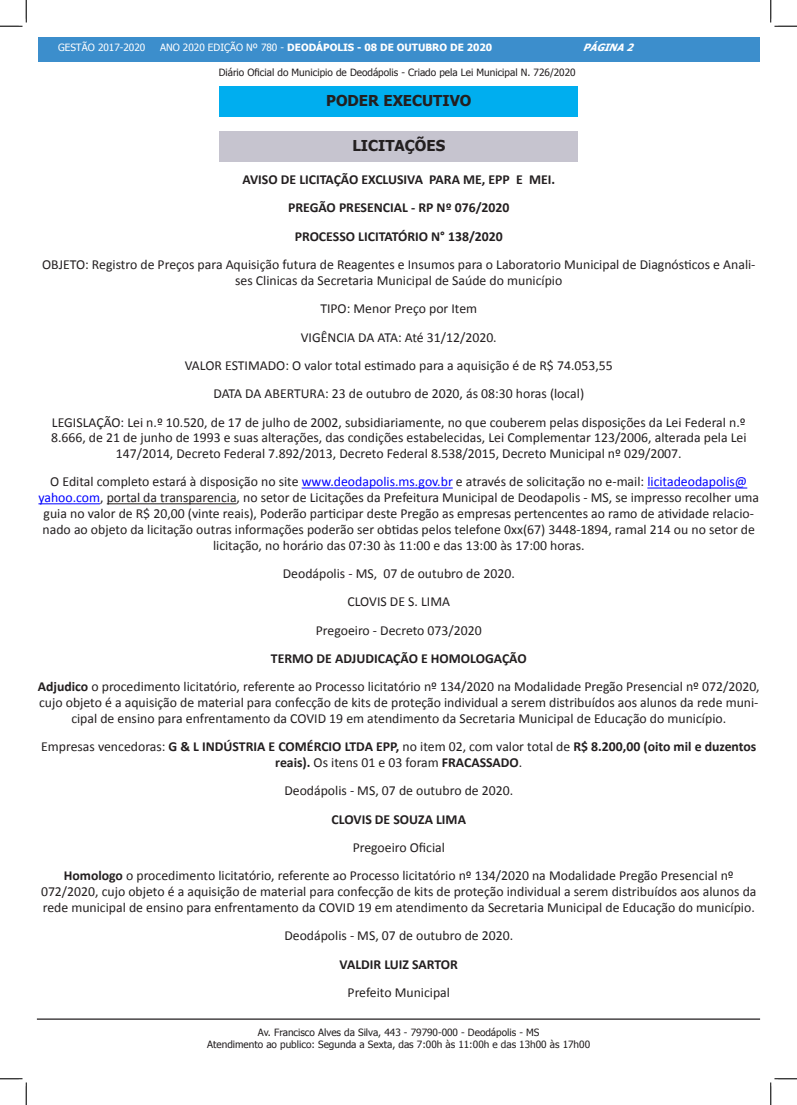
<style>
.page{position:relative;width:797px;height:1105px;background:#fff}
.page>*{position:absolute;margin:0;border:0;box-sizing:border-box;transform-origin:0 0}
.t1{font:700 15px "Tahoma";color:#231f20}
.t2{font:13.75px/15.9px "Calibri";color:#231f20;text-align:center}
.t3{font:700 13.75px/15.8px "Calibri";color:#231f20;text-align:center}
.t4{font:10px/12px "Tahoma";color:#231f20;text-align:center}
.t5{font:700 10px "Tahoma";color:#fff}
.t6{font:10px "Tahoma";color:#fff}
.t7{font:italic 700 10px "Tahoma";color:#fff}
.s1{font-weight:400}
.s2{color:#00f}
.s3{font-weight:700}
</style>
<div class="page">
<div style="left:38px;top:38px;width:721px;height:24px;background:#3c8ecc"></div>
<hr style="left:37px;top:1018px;width:723px;height:2px;background:#231f20">
<hr style="left:302px;top:488px;width:151px;height:1px;background:#00f">
<hr style="left:647px;top:488px;width:100px;height:1px;background:#00f">
<hr style="left:38px;top:503px;width:62px;height:1px;background:#00f">
<hr style="left:107px;top:503px;width:130px;height:1px;background:#231f20">
<div style="left:220px;top:86px;width:358px;height:30px;background:#00aeef"></div>
<div style="left:220px;top:131px;width:358px;height:30px;background:#c6c4cf"></div>
<svg style="left:0;top:0;width:27px;height:27px"></svg>
<svg style="left:0;top:1078px;width:27px;height:27px"></svg>
<svg style="left:770px;top:0;width:27px;height:27px"></svg>
<svg style="left:770px;top:1078px;width:27px;height:27px"></svg>
<p class="t6" style="left:58px;top:41px;width:89px">GESTÃO 2017-2020</p>
<p class="t5" style="left:160px;top:41px;width:334px"><span class="s1">ANO 2020 EDIÇÃO Nº 780 -</span> DEODÁPOLIS - 08 DE OUTUBRO DE 2020</p>
<p class="t7" style="left:583px;top:41px;width:57px">PÁGINA2</p>
<p class="t4" style="left:219px;top:67px;width:358px">Diário Oficial do Municipio de Deodápolis - Criado pela Lei Municipal N. 726/2020</p>
<p class="t1" style="left:326px;top:90px;width:147px">PODER EXECUTIVO</p>
<p class="t1" style="left:352px;top:135px;width:94px">LICITAÇÕES</p>
<p class="t3" style="left:242px;top:171px;width:314px">AVISO DE LICITAÇÃO EXCLUSIVA PARA ME, EPP E MEI.</p>
<p class="t3" style="left:288px;top:200px;width:223px">PREGÃO PRESENCIAL - RP Nº 076/2020</p>
<p class="t3" style="left:295px;top:228px;width:210px">PROCESSO LICITATÓRIO N° 138/2020</p>
<p class="t2" style="left:42px;top:256px;width:715px">OBJETO: Registro de Preços para Aquisição futura de Reagentes e Insumos para o Laboratorio Municipal de Diagnósticos e Anali&shy;ses Clinicas da Secretaria Municipal de Saúde do município</p>
<p class="t2" style="left:320px;top:300px;width:158px">TIPO: Menor Preço por Item</p>
<p class="t2" style="left:301px;top:329px;width:197px">VIGÊNCIA DA ATA: Até 31/12/2020.</p>
<p class="t2" style="left:185px;top:357px;width:429px">VALOR ESTIMADO: O valor total estimado para a aquisição é de R$ 74.053,55</p>
<p class="t2" style="left:213px;top:385px;width:372px">DATA DA ABERTURA: 23 de outubro de 2020, ás 08:30 horas (local)</p>
<p class="t2" style="left:51px;top:414px;width:697px">LEGISLAÇÃO: Lei n.º 10.520, de 17 de julho de 2002, subsidiariamente, no que couberem pelas disposições da Lei Federal n.º<br>8.666, de 21 de junho de 1993 e suas alterações, das condições estabelecidas, Lei Complementar 123/2006, alterada pela Lei<br>147/2014, Decreto Federal 7.892/2013, Decreto Federal 8.538/2015, Decreto Municipal nº 029/2007.</p>
<p class="t2" style="left:38px;top:474px;width:722px">O Edital completo estará à disposição no site <span class="s2">www.deodapolis.ms.gov.br</span> e através de solicitação no e-mail: <span class="s2">licitadeodapolis@ yahoo.com</span>, portal da transparencia, no setor de Licitações da Prefeitura Municipal de Deodapolis - MS, se impresso recolher uma guia no valor de R$ 20,00 (vinte reais), Poderão participar deste Pregão as empresas pertencentes ao ramo de atividade relacio&shy;nado ao objeto da licitação outras informações poderão ser obtidas pelos telefone 0xx(67) 3448-1894, ramal 214 ou no setor de licitação, no horário das 07:30 às 11:00 e das 13:00 às 17:00 horas.</p>
<p class="t2" style="left:283px;top:565px;width:233px">Deodápolis - MS, 07 de outubro de 2020.</p>
<p class="t2" style="left:347px;top:593px;width:104px">CLOVIS DE S. LIMA</p>
<p class="t2" style="left:316px;top:622px;width:167px">Pregoeiro - Decreto 073/2020</p>
<p class="t3" style="left:271px;top:650px;width:257px">TERMO DE ADJUDICAÇÃO E HOMOLOGAÇÃO</p>
<p class="t2" style="left:38px;top:678px;width:723px"><span class="s3">Adjudico</span> o procedimento licitatório, referente ao Processo licitatório nº 134/2020 na Modalidade Pregão Presencial nº 072/2020, cujo objeto é a aquisição de material para confecção de kits de proteção individual a serem distribuídos aos alunos da rede muni&shy;cipal de ensino para enfrentamento da COVID 19 em atendimento da Secretaria Municipal de Educação do município.</p>
<p class="t3" style="left:41px;top:738px;width:716px"><span class="s1">Empresas vencedoras:</span> G &amp; L INDÚSTRIA E COMÉRCIO LTDA EPP, <span class="s1">no item 02, com valor total de</span> R$ 8.200,00 (oito mil e duzentos reais). <span class="s1">Os itens 01 e 03 foram</span> FRACASSADO<span class="s1">.</span></p>
<p class="t2" style="left:284px;top:782px;width:230px">Deodápolis - MS, 07 de outubro de 2020.</p>
<p class="t3" style="left:331px;top:811px;width:136px">CLOVIS DE SOUZA LIMA</p>
<p class="t2" style="left:353px;top:839px;width:94px">Pregoeiro Oficial</p>
<p class="t2" style="left:41px;top:867px;width:717px"><span class="s3">Homologo</span> o procedimento licitatório, referente ao Processo licitatório nº 134/2020 na Modalidade Pregão Presencial nº<br>072/2020, cujo objeto é a aquisição de material para confecção de kits de proteção individual a serem distribuídos aos alunos da rede municipal de ensino para enfrentamento da COVID 19 em atendimento da Secretaria Municipal de Educação do município.</p>
<p class="t2" style="left:284px;top:927px;width:230px">Deodápolis - MS, 07 de outubro de 2020.</p>
<p class="t3" style="left:339px;top:956px;width:120px">VALDIR LUIZ SARTOR</p>
<p class="t2" style="left:347px;top:984px;width:104px">Prefeito Municipal</p>
<p class="t4" style="left:207px;top:1027px;width:384px">Av. Francisco Alves da Silva, 443 - 79790-000 - Deodápolis - MS<br>Atendimento ao publico: Segunda a Sexta, das 7:00h às 11:00h e das 13h00 às 17h00</p>
</div>
